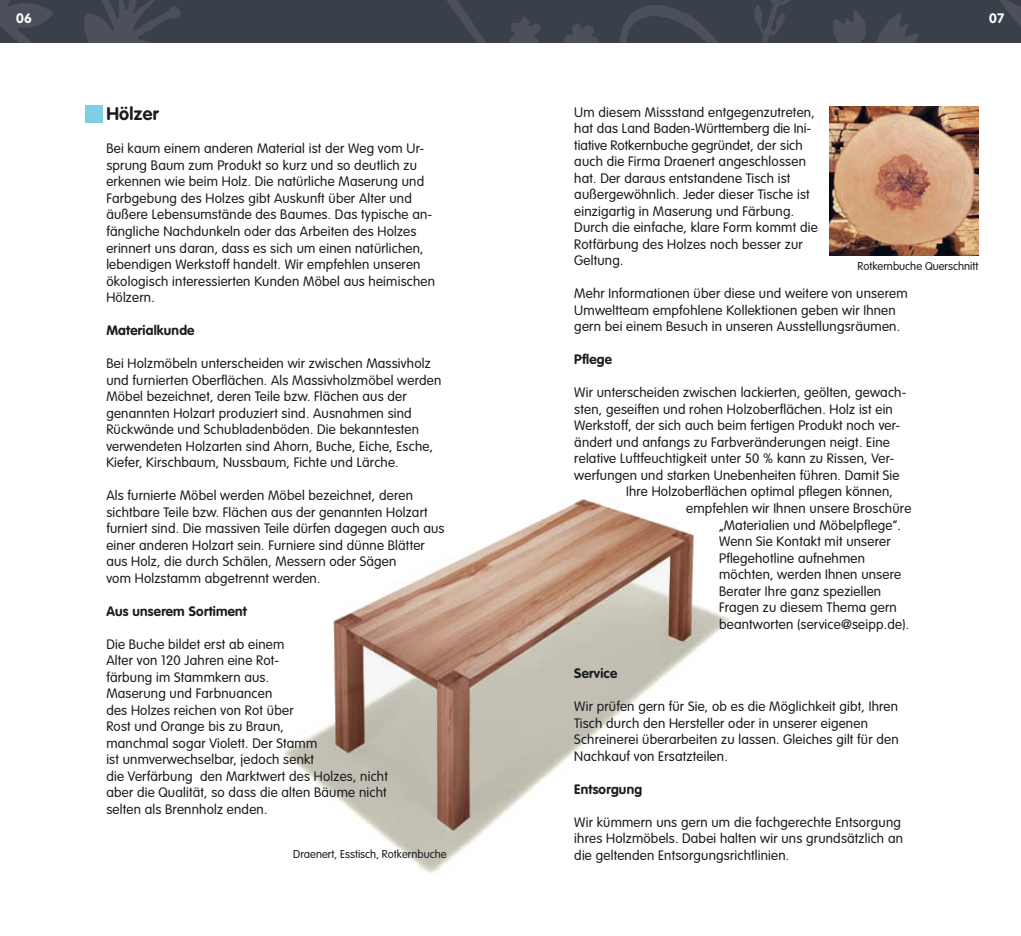
<style>
.page{position:relative;width:1021px;height:936px;background:#fff}
.page>*{position:absolute;margin:0;border:0;box-sizing:border-box;transform-origin:0 0}
.t1{font:700 18px "VAG Rounded";letter-spacing:.015em;color:#1b1c20}
.t2{font:300 13.5px/16.5px "VAG Rounded";letter-spacing:.015em;color:#1b1c20}
.t3{font:700 13.5px "VAG Rounded";letter-spacing:.015em;color:#1b1c20}
.t4{font:700 13.5px "VAG Rounded";color:#fff}
.t5{font:300 11.25px "VAG Rounded";color:#1b1c20}
</style>
<div class="page">
<img style="left:284px;top:496px;width:446px;height:377px">
<img style="left:0;top:0;width:1020px;height:43px">
<img style="left:829px;top:106px;width:149px;height:149px">
<div style="left:85px;top:105px;width:17px;height:17px;background:#80cee6"></div>
<p class="t4" style="left:16px;top:11px;width:17px">06</p>
<p class="t4" style="left:989px;top:11px;width:17px">07</p>
<h1 class="t1" style="left:106px;top:103px;width:54px">Hölzer</h1>
<p class="t2" style="left:106px;top:140px;width:330px">Bei kaum einem anderen Material ist der Weg vom Ur&shy;sprung Baum zum Produkt so kurz und so deutlich zu erkennen wie beim Holz. Die natürliche Maserung und Farbgebung des Holzes gibt Auskunft über Alter und äußere Lebensumstände des Baumes. Das typische an&shy;fängliche Nachdunkeln oder das Arbeiten des Holzes erinnert uns daran, dass es sich um einen natürlichen, lebendigen Werkstoff handelt. Wir empfehlen unseren ökologisch interessierten Kunden Möbel aus heimischen Hölzern.</p>
<p class="t3" style="left:106px;top:322px;width:90px">Materialkunde</p>
<p class="t2" style="left:106px;top:355px;width:336px">Bei Holzmöbeln unterscheiden wir zwischen Massivholz und furnierten Oberflächen. Als Massivholzmöbel werden Möbel bezeichnet, deren Teile bzw. Flächen aus der genannten Holzart produziert sind. Ausnahmen sind Rückwände und Schubladenböden. Die bekanntesten verwendeten Holzarten sind Ahorn, Buche, Eiche, Esche, Kiefer, Kirschbaum, Nussbaum, Fichte und Lärche.</p>
<p class="t2" style="left:106px;top:487px;width:340px">Als furnierte Möbel werden Möbel bezeichnet, deren sichtbare Teile bzw. Flächen aus der genannten Holzart furniert sind. Die massiven Teile dürfen dagegen auch aus einer anderen Holzart sein. Furniere sind dünne Blätter aus Holz, die durch Schälen, Messern oder Sägen<br>vom Holzstamm abgetrennt werden.</p>
<p class="t3" style="left:106px;top:603px;width:142px">Aus unserem Sortiment</p>
<p class="t2" style="left:106px;top:635px;width:283px">Die Buche bildet erst ab einem<br>Alter von 120 Jahren eine Rot-<br>färbung im Stammkern aus.<br>Maserung und Farbnuancen<br>des Holzes reichen von Rot über<br>Rost und Orange bis zu Braun,<br>manchmal sogar Violett. Der Stamm<br>ist unmverwechselbar, jedoch senkt<br>die Verfärbung den Marktwert des Holzes, nicht aber die Qualität, so dass die alten Bäume nicht selten als Brennholz enden.</p>
<p class="t5" style="left:293px;top:848px;width:155px">Draenert, Esstisch, Rotkernbuche</p>
<p class="t2" style="left:574px;top:104px;width:245px">Um diesem Missstand entgegenzutreten, hat das Land Baden-Württemberg die Ini&shy;tiative Rotkernbuche gegründet, der sich auch die Firma Draenert angeschlossen hat. Der daraus entstandene Tisch ist außergewöhnlich. Jeder dieser Tische ist einzigartig in Maserung und Färbung.<br>Durch die einfache, klare Form kommt die Rotfärbung des Holzes noch besser zur Geltung.</p>
<p class="t2" style="left:574px;top:285px;width:335px">Mehr Informationen über diese und weitere von unserem<br>Umweltteam empfohlene Kollektionen geben wir Ihnen gern bei einem Besuch in unseren Ausstellungsräumen.</p>
<p class="t3" style="left:574px;top:352px;width:39px">Pflege</p>
<p class="t2" style="left:574px;top:384px;width:333px">Wir unterscheiden zwischen lackierten, geölten, gewach-</p>
<p class="t2" style="left:574px;top:401px;width:320px">sten, geseiften und rohen Holzoberflächen. Holz ist ein</p>
<p class="t2" style="left:574px;top:417px;width:327px">Werkstoff, der sich auch beim fertigen Produkt noch ver-</p>
<p class="t2" style="left:574px;top:434px;width:317px">ändert und anfangs zu Farbveränderungen neigt. Eine</p>
<p class="t2" style="left:574px;top:450px;width:321px">relative Luftfeuchtigkeit unter 50 % kann zu Rissen, Ver-</p>
<p class="t2" style="left:574px;top:467px;width:327px">werfungen und starken Unebenheiten führen. Damit Sie</p>
<p class="t2" style="left:626px;top:483px;width:268px">Ihre Holzoberflächen optimal pflegen können,</p>
<p class="t2" style="left:686px;top:500px;width:227px">empfehlen wir Ihnen unsere Broschüre</p>
<p class="t2" style="left:719px;top:516px;width:183px">„Materialien und Möbelpflege“.</p>
<p class="t2" style="left:719px;top:533px;width:173px">Wenn Sie Kontakt mit unserer</p>
<p class="t2" style="left:719px;top:549px;width:147px">Pflegehotline aufnehmen</p>
<p class="t2" style="left:719px;top:566px;width:183px">möchten, werden Ihnen unsere</p>
<p class="t2" style="left:719px;top:582px;width:164px">Berater Ihre ganz speziellen</p>
<p class="t2" style="left:719px;top:599px;width:179px">Fragen zu diesem Thema gern</p>
<p class="t2" style="left:719px;top:615px;width:191px">beantworten (service@seipp.de).</p>
<p class="t3" style="left:574px;top:665px;width:44px">Service</p>
<p class="t2" style="left:574px;top:698px;width:326px">Wir prüfen gern für Sie, ob es die Möglichkeit gibt, Ihren Tisch durch den Hersteller oder in unserer eigenen Schreinerei überarbeiten zu lassen. Gleiches gilt für den Nachkauf von Ersatzteilen.</p>
<p class="t3" style="left:574px;top:780px;width:69px">Entsorgung</p>
<p class="t2" style="left:574px;top:813px;width:330px">Wir kümmern uns gern um die fachgerechte Entsorgung ihres Holzmöbels. Dabei halten wir uns grundsätzlich an die geltenden Entsorgungsrichtlinien.</p>
<p class="t5" style="left:857px;top:260px;width:122px">Rotkernbuche Querschnitt</p>
</div>
